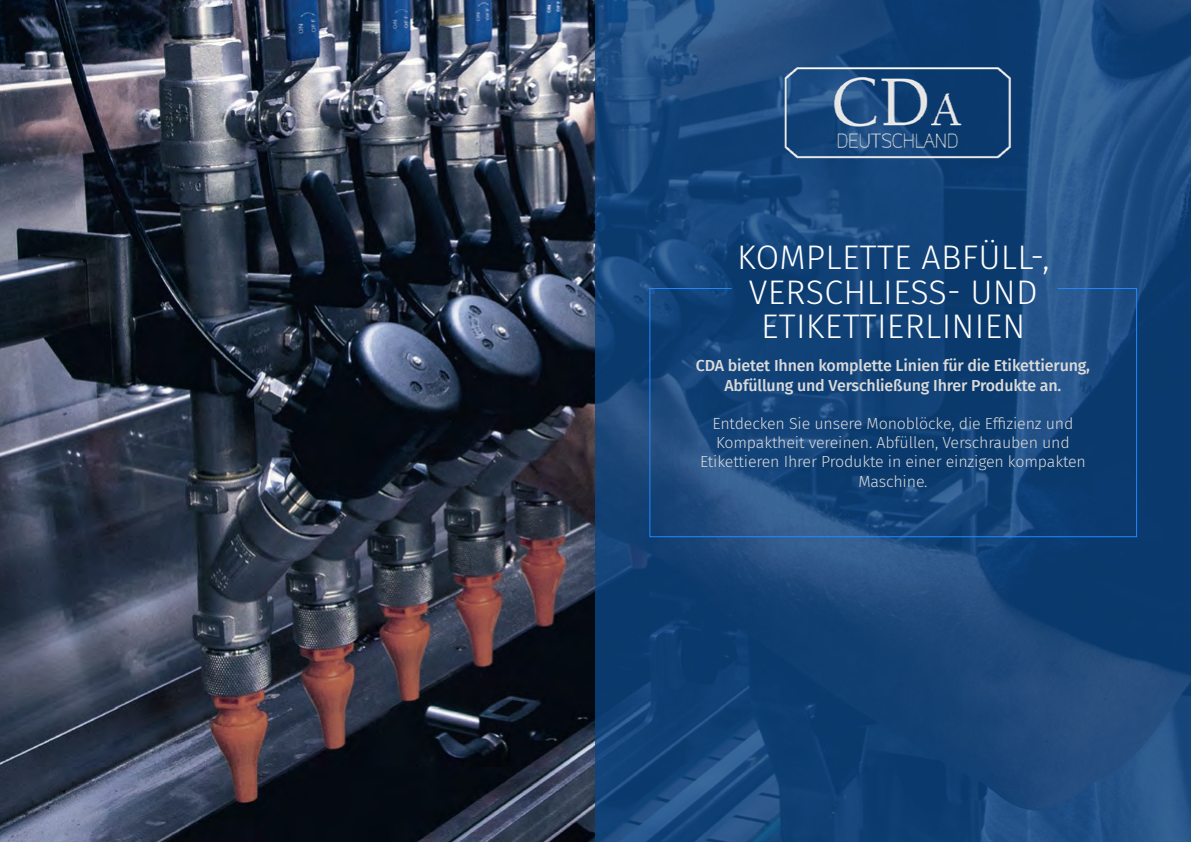
<style>
.page{position:relative;width:1191px;height:842px;background:#fff}
.page>*{position:absolute;margin:0;border:0;box-sizing:border-box;transform-origin:0 0}
.t1{font:300 34px/35px "Fira Sans";letter-spacing:.01em;color:#fff;text-align:center}
.t2{font:300 16px/19.2px "Fira Sans";letter-spacing:-.01em;color:#dadada;text-align:center}
.t3{font:500 16px/19.2px "Fira Sans";letter-spacing:-.01em;color:#dadada;text-align:center}
</style>
<div class="page">
<img style="left:0;top:0;width:595px;height:842px">
<svg style="left:595px;top:0;width:596px;height:842px;background:#174679"></svg>
<img style="left:721px;top:36px;width:352px;height:128px">
<svg style="left:649px;top:288px;width:488px;height:250px;background:#144479"></svg>
<h1 class="t1" style="left:737px;top:239px;width:314px">KOMPLETTE ABFÜLL-,<br>VERSCHLIESS- UND<br>ETIKETTIERLINIEN</h1>
<p class="t3" style="left:696px;top:355px;width:396px">CDA bietet Ihnen komplette Linien für die Etikettierung,<br>Abfüllung und Verschließung Ihrer Produkte an.</p>
<p class="t2" style="left:700px;top:414px;width:387px">Entdecken Sie unsere Monoblöcke, die Effizienz und Kompaktheit vereinen. Abfüllen, Verschrauben und Etikettieren Ihrer Produkte in einer einzigen kompakten Maschine.</p>
</div>
